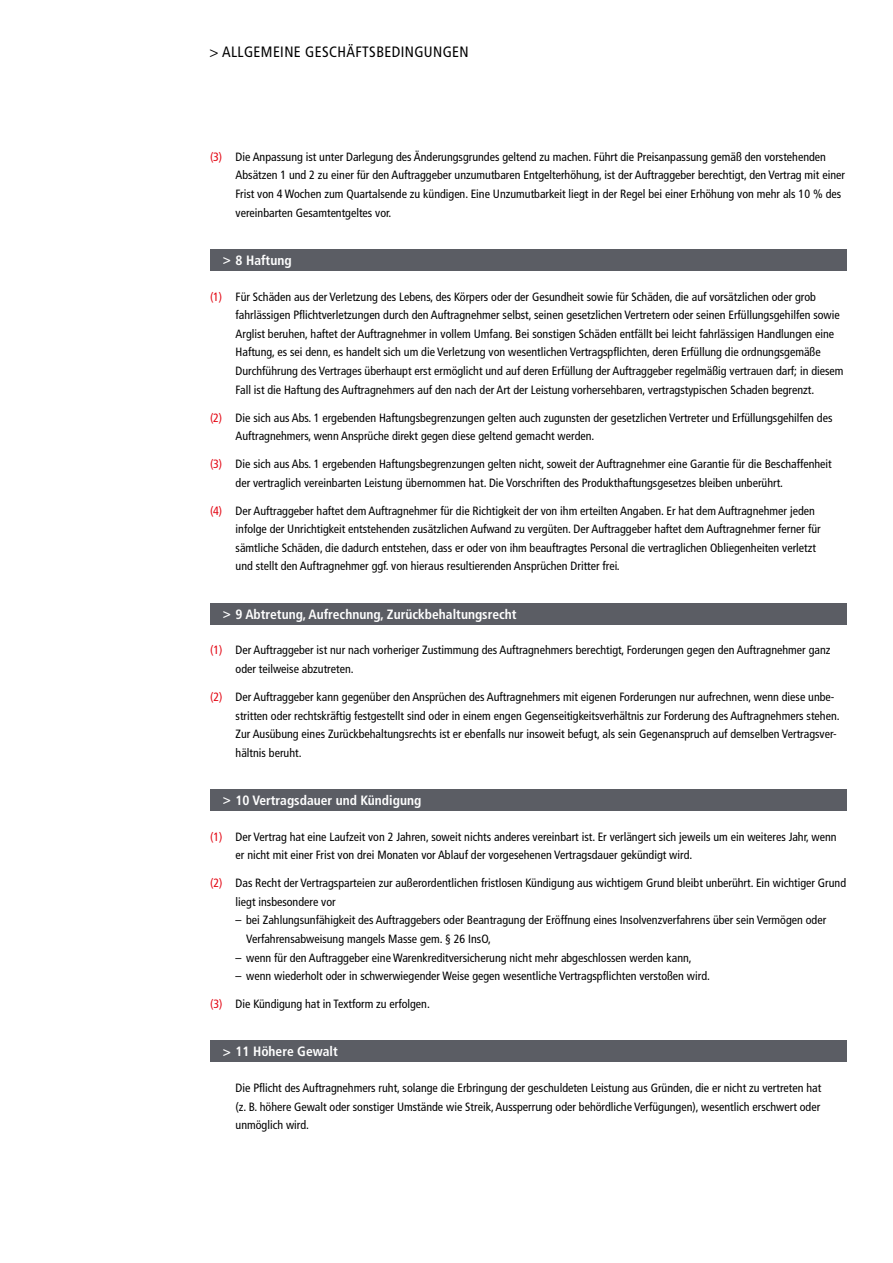
<style>
.page{position:relative;width:893px;height:1263px;background:#fff}
.page>*{position:absolute;margin:0;border:0;box-sizing:border-box;transform-origin:0 0}
.t1{font:condensed 15px "Frutiger LT Pro";letter-spacing:.025em;color:#000}
.t2{font:700 condensed 13.5px "Frutiger LT Pro";color:#fff}
.t3{font:condensed 12px/18.6px "Frutiger LT Pro";color:#000}
.s1{color:#e30613}
</style>
<div class="page">
<div style="left:210px;top:249px;width:636px;height:21px;background:#5b5d64"></div>
<div style="left:210px;top:603px;width:636px;height:21px;background:#5b5d64"></div>
<div style="left:210px;top:789px;width:636px;height:21px;background:#5b5d64"></div>
<div style="left:210px;top:1041px;width:636px;height:21px;background:#5b5d64"></div>
<p class="t1" style="left:209px;top:43px;width:261px">&gt; ALLGEMEINE GESCHÄFTSBEDINGUNGEN</p>
<p class="t3" style="left:236px;top:147px;width:611px;text-indent:-26px"><span class="s1">(3)</span> Die Anpassung ist unter Darlegung des Änderungsgrundes geltend zu machen. Führt die Preisanpassung gemäß den vorstehenden Absätzen 1 und 2 zu einer für den Auftraggeber unzumutbaren Entgelterhöhung, ist der Auftraggeber berechtigt, den Vertrag mit einer Frist von 4 Wochen zum Quartalsende zu kündigen. Eine Unzumutbarkeit liegt in der Regel bei einer Erhöhung von mehr als 10 % des vereinbarten Gesamtentgeltes vor.</p>
<p class="t2" style="left:223px;top:252px;width:70px">&gt; 8 Haftung</p>
<p class="t3" style="left:236px;top:287px;width:609px;text-indent:-26px"><span class="s1">(1)</span> Für Schäden aus der Verletzung des Lebens, des Körpers oder der Gesundheit sowie für Schäden, die auf vorsätzlichen oder grob fahrlässigen Pflichtverletzungen durch den Auftragnehmer selbst, seinen gesetzlichen Vertretern oder seinen Erfüllungsgehilfen sowie Arglist beruhen, haftet der Auftragnehmer in vollem Umfang. Bei sonstigen Schäden entfällt bei leicht fahrlässigen Handlungen eine Haftung, es sei denn, es handelt sich um die Verletzung von wesentlichen Vertragspflichten, deren Erfüllung die ordnungsgemäße Durchführung des Vertrages überhaupt erst ermöglicht und auf deren Erfüllung der Auftraggeber regelmäßig vertrauen darf; in diesem Fall ist die Haftung des Auftragnehmers auf den nach der Art der Leistung vorhersehbaren, vertragstypischen Schaden begrenzt.</p>
<p class="t3" style="left:236px;top:408px;width:598px;text-indent:-26px"><span class="s1">(2)</span> Die sich aus Abs. 1 ergebenden Haftungsbegrenzungen gelten auch zugunsten der gesetzlichen Vertreter und Erfüllungsgehilfen des<br>Auftragnehmers, wenn Ansprüche direkt gegen diese geltend gemacht werden.</p>
<p class="t3" style="left:236px;top:455px;width:598px;text-indent:-26px"><span class="s1">(3)</span> Die sich aus Abs. 1 ergebenden Haftungsbegrenzungen gelten nicht, soweit der Auftragnehmer eine Garantie für die Beschaffenheit der vertraglich vereinbarten Leistung übernommen hat. Die Vorschriften des Produkthaftungsgesetzes bleiben unberührt.</p>
<p class="t3" style="left:236px;top:501px;width:587px;text-indent:-26px"><span class="s1">(4)</span> Der Auftraggeber haftet dem Auftragnehmer für die Richtigkeit der von ihm erteilten Angaben. Er hat dem Auftragnehmer jeden infolge der Unrichtigkeit entstehenden zusätzlichen Aufwand zu vergüten. Der Auftraggeber haftet dem Auftragnehmer ferner für sämtliche Schäden, die dadurch entstehen, dass er oder von ihm beauftragtes Personal die vertraglichen Obliegenheiten verletzt und stellt den Auftragnehmer ggf. von hieraus resultierenden Ansprüchen Dritter frei.</p>
<p class="t2" style="left:223px;top:606px;width:295px">&gt; 9 Abtretung, Aufrechnung, Zurückbehaltungsrecht</p>
<p class="t3" style="left:236px;top:641px;width:596px;text-indent:-26px"><span class="s1">(1)</span> Der Auftraggeber ist nur nach vorheriger Zustimmung des Auftragnehmers berechtigt, Forderungen gegen den Auftragnehmer ganz oder teilweise abzutreten.</p>
<p class="t3" style="left:236px;top:687px;width:606px;text-indent:-26px"><span class="s1">(2)</span> Der Auftraggeber kann gegenüber den Ansprüchen des Auftragnehmers mit eigenen Forderungen nur aufrechnen, wenn diese unbe&shy;stritten oder rechtskräftig festgestellt sind oder in einem engen Gegenseitigkeitsverhältnis zur Forderung des Auftragnehmers stehen.<br>Zur Ausübung eines Zurückbehaltungsrechts ist er ebenfalls nur insoweit befugt, als sein Gegenanspruch auf demselben Vertragsver&shy;hältnis beruht.</p>
<p class="t2" style="left:223px;top:792px;width:200px">&gt; 10 Vertragsdauer und Kündigung</p>
<p class="t3" style="left:236px;top:827px;width:602px;text-indent:-26px"><span class="s1">(1)</span> Der Vertrag hat eine Laufzeit von 2 Jahren, soweit nichts anderes vereinbart ist. Er verlängert sich jeweils um ein weiteres Jahr, wenn er nicht mit einer Frist von drei Monaten vor Ablauf der vorgesehenen Vertragsdauer gekündigt wird.</p>
<p class="t3" style="left:236px;top:874px;width:612px;text-indent:-26px"><span class="s1">(2)</span> Das Recht der Vertragsparteien zur außerordentlichen fristlosen Kündigung aus wichtigem Grund bleibt unberührt. Ein wichtiger Grund liegt insbesondere vor</p>
<p class="t3" style="left:246px;top:911px;width:582px;text-indent:-11px">– bei Zahlungsunfähigkeit des Auftraggebers oder Beantragung der Eröffnung eines Insolvenzverfahrens über sein Vermögen oder<br>Verfahrensabweisung mangels Masse gem. § 26 InsO,</p>
<p class="t3" style="left:236px;top:948px;width:458px">– wenn für den Auftraggeber eine Warenkreditversicherung nicht mehr abgeschlossen werden kann,</p>
<p class="t3" style="left:236px;top:967px;width:476px">– wenn wiederholt oder in schwerwiegender Weise gegen wesentliche Vertragspflichten verstoßen wird.</p>
<p class="t3" style="left:210px;top:995px;width:221px"><span class="s1">(3)</span> Die Kündigung hat in Textform zu erfolgen.</p>
<p class="t2" style="left:223px;top:1044px;width:116px">&gt; 11 Höhere Gewalt</p>
<p class="t3" style="left:236px;top:1079px;width:587px;text-align:justify">Die Pflicht des Auftragnehmers ruht, solange die Erbringung der geschuldeten Leistung aus Gründen, die er nicht zu vertreten hat (z. B. höhere Gewalt oder sonstiger Umstände wie Streik, Aussperrung oder behördliche Verfügungen), wesentlich erschwert oder unmöglich wird.</p>
</div>
